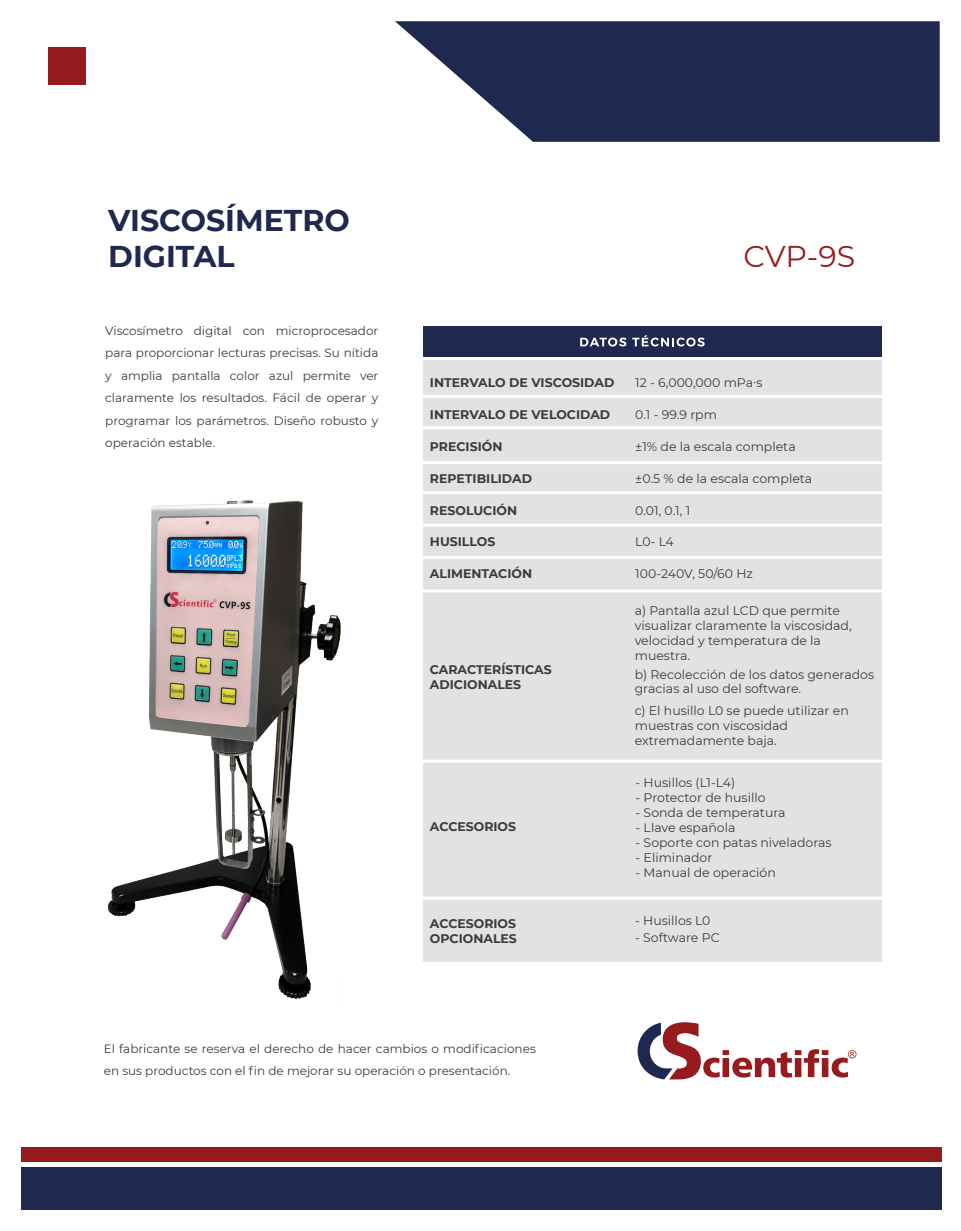
<style>
.page{position:relative;width:961px;height:1231px;background:#fff}
.page>*{position:absolute;margin:0;border:0;box-sizing:border-box;transform-origin:0 0}
.t1{font:700 30px/36px "Montserrat";color:#1f284e}
.t2{font:30px "Montserrat";color:#961b1e}
.t3{font:12.45px/15px "Montserrat";color:#3c3c3b}
.t4{font:700 12.45px/15px "Montserrat";color:#3c3c3b}
.t5{font:12px/22.5px "Montserrat";color:#3c3c3b}
</style>
<div class="page">
<div style="left:48px;top:47px;width:38px;height:37px;background:#961b1e"></div>
<div style="left:21px;top:1167px;width:920px;height:42px;background:#1f284e"></div>
<svg style="left:395px;top:21px;width:544px;height:121px;background:#3f4667"></svg>
<div style="left:21px;top:1147px;width:920px;height:14px;background:#961b1e"></div>
<svg style="left:637px;top:1022px;width:219px;height:57px"></svg>
<div style="left:423px;top:360px;width:458px;height:601px;background:#e2e2e2"></div>
<div style="left:423px;top:326px;width:458px;height:30px;background:#1f284e"></div>
<hr style="left:420px;top:426px;width:462px;height:3px;background:#fff">
<hr style="left:420px;top:395px;width:462px;height:3px;background:#fff">
<hr style="left:420px;top:461px;width:462px;height:3px;background:#fff">
<hr style="left:420px;top:491px;width:462px;height:3px;background:#fff">
<hr style="left:420px;top:896px;width:463px;height:3px;background:#fff">
<hr style="left:420px;top:759px;width:461px;height:3px;background:#fff">
<hr style="left:420px;top:589px;width:462px;height:3px;background:#fff">
<hr style="left:420px;top:556px;width:462px;height:3px;background:#fff">
<hr style="left:420px;top:523px;width:462px;height:3px;background:#fff">
<svg style="left:580px;top:337px;width:46px;height:9px"></svg>
<svg style="left:632px;top:335px;width:72px;height:11px"></svg>
<img style="left:107px;top:500px;width:233px;height:499px">
<h1 class="t1" style="left:108px;top:201px;width:243px">VISCOSÍMETRO<br>DIGITAL</h1>
<p class="t5" style="left:105px;top:319px;width:275px;text-align:justify">Viscosímetro digital con microprocesador para proporcionar lecturas precisas. Su nítida y amplia pantalla color azul permite ver claramente los resultados. Fácil de operar y programar los parámetros. Diseño robusto y operación estable.</p>
<h1 class="t2" style="left:743px;top:236px;width:113px">CVP-9S</h1>
<p class="t4" style="left:430px;top:374px;width:186px">INTERVALO DE VISCOSIDAD</p>
<p class="t4" style="left:430px;top:406px;width:182px">INTERVALO DE VELOCIDAD</p>
<p class="t4" style="left:430px;top:438px;width:74px">PRECISIÓN</p>
<p class="t4" style="left:430px;top:470px;width:104px">REPETIBILIDAD</p>
<p class="t4" style="left:430px;top:502px;width:89px">RESOLUCIÓN</p>
<p class="t4" style="left:430px;top:534px;width:67px">HUSILLOS</p>
<p class="t4" style="left:430px;top:566px;width:104px">ALIMENTACIÓN</p>
<p class="t4" style="left:430px;top:661px;width:123px">CARACTERÍSTICAS<br>ADICIONALES</p>
<p class="t4" style="left:430px;top:818px;width:88px">ACCESORIOS</p>
<p class="t4" style="left:430px;top:915px;width:88px">ACCESORIOS<br>OPCIONALES</p>
<p class="t3" style="left:635px;top:374px;width:129px">12 - 6,000,000 mPa∙s</p>
<p class="t3" style="left:635px;top:406px;width:83px">0.1 - 99.9 rpm</p>
<p class="t3" style="left:635px;top:438px;width:162px">±1% de la escala completa</p>
<p class="t3" style="left:635px;top:470px;width:178px">±0.5 % de la escala completa</p>
<p class="t3" style="left:635px;top:502px;width:56px">0.01, 0.1, 1</p>
<p class="t3" style="left:635px;top:534px;width:40px">L0- L4</p>
<p class="t3" style="left:635px;top:566px;width:119px">100-240V, 50/60 Hz</p>
<p class="t3" style="left:634px;top:602px;width:218px">a) Pantalla azul LCD que permite visualizar claramente la viscosidad, velocidad y temperatura de la muestra.</p>
<p class="t3" style="left:634px;top:667px;width:241px;line-height:13.5px">b) Recolección de los datos generados gracias al uso del software.</p>
<p class="t3" style="left:634px;top:703px;width:215px">c) El husillo L0 se puede utilizar en muestras con viscosidad extremadamente baja.</p>
<p class="t3" style="left:635px;top:775px;width:101px">- Husillos (L1-L4)</p>
<p class="t3" style="left:635px;top:790px;width:131px">- Protector de husillo</p>
<p class="t3" style="left:635px;top:805px;width:151px">- Sonda de temperatura</p>
<p class="t3" style="left:635px;top:820px;width:101px">- Llave española</p>
<p class="t3" style="left:635px;top:835px;width:198px">- Soporte con patas niveladoras</p>
<p class="t3" style="left:635px;top:850px;width:78px">- Eliminador</p>
<p class="t3" style="left:635px;top:865px;width:142px">- Manual de operación</p>
<p class="t3" style="left:635px;top:912px;width:77px">- Husillos L0</p>
<p class="t3" style="left:635px;top:929px;width:86px">- Software PC</p>
<p class="t5" style="left:104px;top:1036px;width:433px">El fabricante se reserva el derecho de hacer cambios o modificaciones en sus productos con el fin de mejorar su operación o presentación.</p>
</div>
